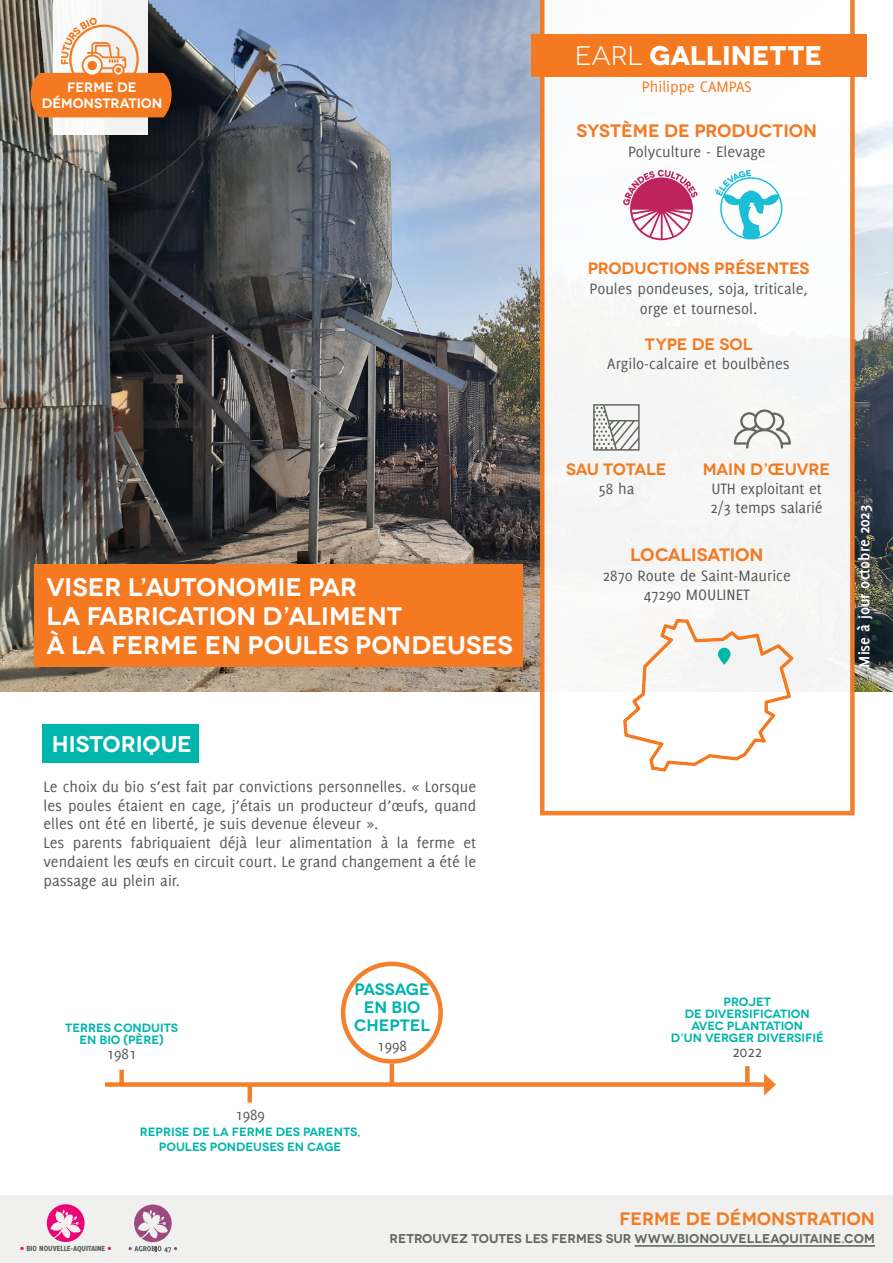
<style>
.page{position:relative;width:893px;height:1263px;background:#fff}
.page>*{position:absolute;margin:0;border:0;box-sizing:border-box;transform-origin:0 0}
.t1{font:700 27px "Novecentowide";color:#fff}
.t2{font:600 25.5px/29.2px "Novecentowide";color:#fff}
.t3{font:600 22.65px "Novecentowide";letter-spacing:-.005em;color:#fff}
.t4{font:600 18px "Novecentowide";letter-spacing:-.005em;color:#f47921}
.t5{font:16.5px/18.8px "Delicious";color:#57585a;text-align:center}
.t6{font:600 16.5px "Novecentowide";letter-spacing:-.01em;color:#f47921}
.t7{font:700 16.5px "Delicious";color:#fff}
.t8{font:600 16.5px/18px "Novecentowide";color:#00b5ac;text-align:center}
.t9{font:16.5px "Delicious";color:#f47921}
.t10{font:600 13.65px/15.6px "Novecentowide";color:#fff;text-align:center}
.t11{font:600 12.75px "Novecentowide";color:#61665f}
.t12{font:600 12px/12px "Novecentowide";letter-spacing:-.005em;color:#00b5ac;text-align:center}
.t13{font:800 8.1px "Delicious";color:#5e645b}
.s1{font-weight:400}
.s2{color:#ed0277}
</style>
<div class="page">
<img style="left:0;top:0;width:893px;height:691px">
<svg style="left:540px;top:0;width:315px;height:815px"></svg>
<div style="left:53px;top:0;width:95px;height:134px;background:#f6f6f5"></div>
<div style="left:105px;top:1082px;width:663px;height:5px;background:#f47f2c"></div>
<svg style="left:764px;top:1073px;width:12px;height:23px"></svg>
<div style="left:119px;top:1070px;width:5px;height:16px;background:#f47f2c"></div>
<div style="left:42px;top:724px;width:156px;height:38px;background:#00b5ac"></div>
<svg style="left:593px;top:404px;width:47px;height:47px"></svg>
<svg style="left:734px;top:409px;width:57px;height:40px"></svg>
<div style="left:0;top:1195px;width:893px;height:68px;background:#f0f0ef"></div>
<hr style="left:634px;top:1245px;width:241px;height:2px;background:#61665f">
<svg style="left:129px;top:1204px;width:48px;height:48px"></svg>
<div style="left:34px;top:565px;width:489px;height:102px;background:#f47921"></div>
<svg style="left:47px;top:1204px;width:38px;height:38px"></svg>
<svg style="left:715px;top:170px;width:67px;height:69px"></svg>
<div style="left:531px;top:34px;width:335px;height:43px;background:#f47921"></div>
<hr style="left:390px;top:1064px;width:4px;height:19px;background:#f47f2c">
<hr style="left:248px;top:1086px;width:4px;height:16px;background:#f47f2c">
<div style="left:341px;top:961px;width:102px;height:103px;border:4px solid #f47921;border-radius:50%"></div>
<svg style="left:623px;top:170px;width:75px;height:70px"></svg>
<svg style="left:622px;top:617px;width:174px;height:156px"></svg>
<div style="left:745px;top:1066px;width:5px;height:16px;background:#f47f2c"></div>
<svg style="left:31px;top:17px;width:141px;height:100px"></svg>
<p class="t10" style="left:42px;top:80px;width:122px">FERME DE<br>DÉMONSTRATION</p>
<h2 class="t2" style="left:47px;top:572px;width:468px">VISER L’AUTONOMIE PAR<br>LA FABRICATION D’ALIMENT<br>À LA FERME EN POULES PONDEUSES</h2>
<h3 class="t3" style="left:52px;top:730px;width:142px">HISTORIQUE</h3>
<p class="t5" style="left:43px;top:777px;width:434px;text-align:left">Le choix du bio s’est fait par convictions personnelles. « Lorsque les poules étaient en cage, j’étais un producteur d’œufs, quand elles ont été en liberté, je suis devenue éleveur ».<br>Les parents fabriquaient déjà leur alimentation à la ferme et vendaient les œufs en circuit court. Le grand changement a été le passage au plein air.</p>
<p class="t12" style="left:65px;top:1022px;width:114px">TERRES CONDUITS<br>EN BIO (PÈRE)</p>
<p class="t5" style="left:107px;top:1044px;width:31px">1981</p>
<p class="t8" style="left:354px;top:980px;width:78px">PASSAGE<br>EN BIO<br>CHEPTEL</p>
<p class="t5" style="left:377px;top:1036px;width:31px">1998</p>
<p class="t5" style="left:235px;top:1105px;width:31px">1989</p>
<p class="t12" style="left:140px;top:1124px;width:222px;line-height:15px">REPRISE DE LA FERME DES PARENTS,<br>POULES PONDEUSES EN CAGE</p>
<h1 class="t1" style="left:575px;top:39px;width:249px"><span class="s1">EARL</span> GALLINETTE</h1>
<p class="t9" style="left:642px;top:78px;width:76px">Philippe Campas</p>
<p class="t4" style="left:577px;top:120px;width:242px">SYSTÈME DE PRODUCTION</p>
<p class="t5" style="left:628px;top:142px;width:139px">Polyculture - Elevage</p>
<p class="t6" style="left:588px;top:259px;width:223px">PRODUCTIONS PRÉSENTES</p>
<p class="t5" style="left:589px;top:279px;width:220px;line-height:19.5px">Poules pondeuses, soja, triticale, orge et tournesol.</p>
<p class="t6" style="left:645px;top:334px;width:109px">TYPE DE SOL</p>
<p class="t5" style="left:607px;top:354px;width:184px">Argilo-calcaire et boulbènes</p>
<p class="t6" style="left:566px;top:459px;width:102px">SAU TOTALE</p>
<p class="t5" style="left:598px;top:479px;width:38px">58 ha</p>
<p class="t6" style="left:703px;top:459px;width:129px">MAIN D’ŒUVRE</p>
<p class="t5" style="left:710px;top:479px;width:114px;text-align:left">UTH exploitant et<br>2/3 temps salarié</p>
<p class="t4" style="left:630px;top:544px;width:135px">LOCALISATION</p>
<p class="t5" style="left:603px;top:565px;width:190px;line-height:19.5px">2870 Route de Saint-Maurice<br>47290 MOULINET</p>
<p class="t7" style="left:855px;top:668px;width:165px;rotate:-90deg">Mise à jour octobre 2023</p>
<p class="t12" style="left:671px;top:996px;width:155px">PROJET<br>DE DIVERSIFICATION<br>AVEC PLANTATION<br>D’UN VERGER DIVERSIFIÉ</p>
<p class="t5" style="left:732px;top:1042px;width:31px">2022</p>
<p class="t13" style="left:20px;top:1244px;width:92px"><span class="s2">•</span> BIO NOUVELLE-AQUITAINE <span class="s2">•</span></p>
<p class="t4" style="left:620px;top:1208px;width:257px">FERME DE DÉMONSTRATION</p>
<p class="t11" style="left:390px;top:1231px;width:487px">RETROUVEZ TOUTES LES FERMES SUR WWW.BIONOUVELLEAQUITAINE.COM</p>
</div>
